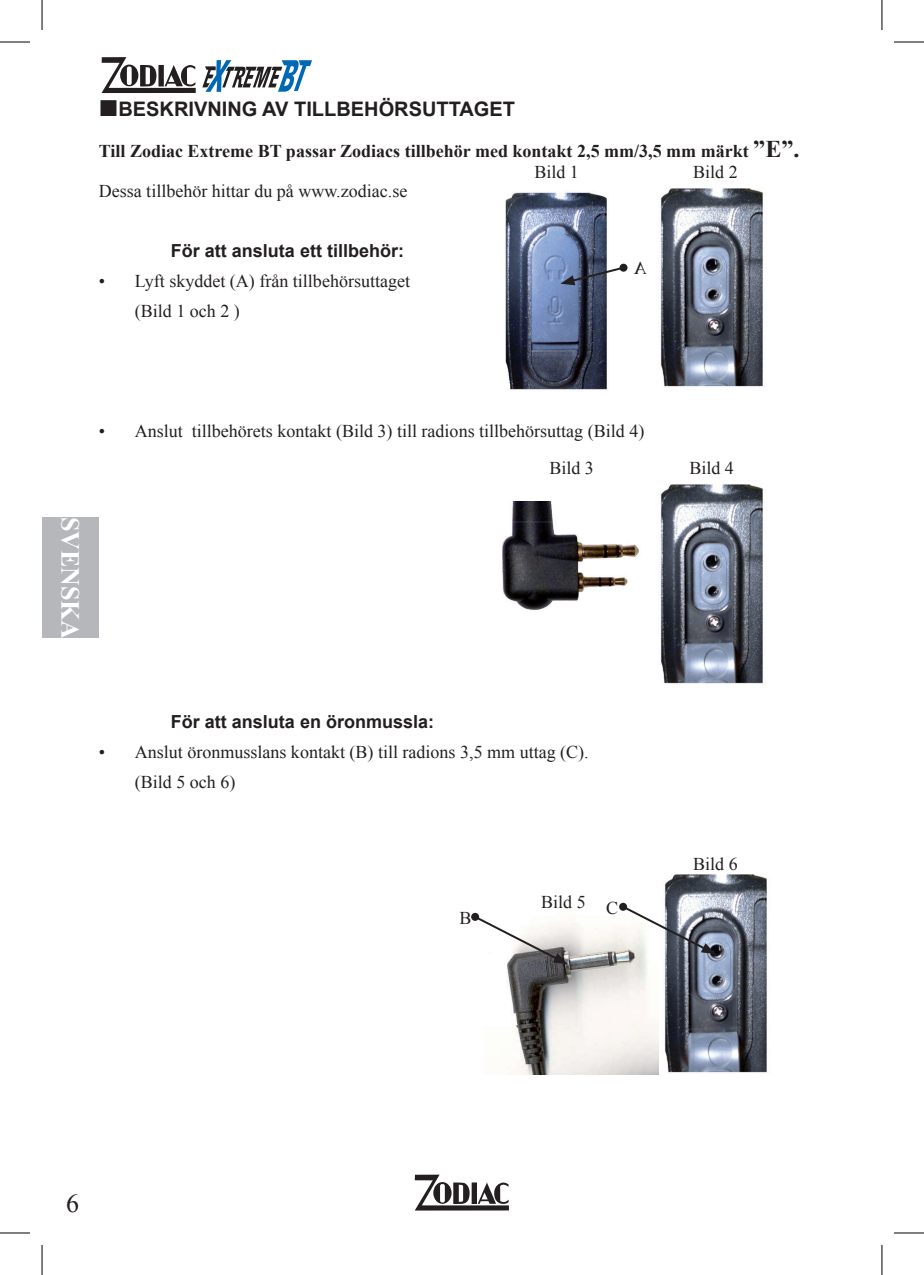
<style>
.page{position:relative;width:924px;height:1275px;background:#fff}
.page>*{position:absolute;margin:0;border:0;box-sizing:border-box;transform-origin:0 0}
.t1{font:700 26px "Times New Roman";letter-spacing:-.005em;color:#fff}
.t2{font:26px "Times New Roman";color:#231f20}
.t3{font:700 20px "Arial";color:#231f20}
.t4{font:18px/30px "Times New Roman";color:#231f20}
.t5{font:700 18px "Times New Roman";color:#231f20}
.t6{font:700 18px "Arial";color:#231f20}
.s1{font-size:24px}
</style>
<div class="page">
<div style="left:42px;top:516px;width:57px;height:121px;background:#b6b7bb"></div>
<svg style="left:102px;top:57px;width:94px;height:36px"></svg>
<svg style="left:202px;top:60px;width:110px;height:32px"></svg>
<svg style="left:414px;top:1174px;width:94px;height:36px"></svg>
<img style="left:505px;top:192px;width:102px;height:198px">
<svg style="left:560px;top:265px;width:59px;height:20px"></svg>
<div style="left:619px;top:264px;width:8px;height:8px;background:#231f20;border-radius:50%"></div>
<img style="left:660px;top:188px;width:103px;height:199px">
<img style="left:660px;top:484px;width:103px;height:200px">
<img style="left:502px;top:501px;width:137px;height:109px">
<img style="left:664px;top:874px;width:103px;height:199px">
<img style="left:507px;top:920px;width:151px;height:154px">
<svg style="left:472px;top:914px;width:95px;height:50px"></svg>
<div style="left:471px;top:913px;width:8px;height:8px;background:#231f20;border-radius:50%"></div>
<svg style="left:620px;top:904px;width:95px;height:50px"></svg>
<svg style="left:618px;top:902px;width:8px;height:8px"></svg>
<hr style="left:0;top:42px;width:30px;height:1px;background:#000">
<hr style="left:893px;top:42px;width:30px;height:1px;background:#000">
<hr style="left:0;top:1232px;width:30px;height:1px;background:#000">
<hr style="left:893px;top:1232px;width:30px;height:1px;background:#000">
<hr style="left:42px;top:0;width:1px;height:30px;background:#000">
<hr style="left:42px;top:1245px;width:1px;height:30px;background:#000">
<hr style="left:881px;top:0;width:1px;height:30px;background:#000">
<hr style="left:881px;top:1245px;width:1px;height:30px;background:#000">
<p class="t3" style="left:118px;top:95px;width:398px">BESKRIVNING AV TILLBEHÖRSUTTAGET</p>
<p class="t5" style="left:99px;top:139px;width:701px">Till Zodiac Extreme BT passar Zodiacs tillbehör med kontakt 2,5 mm/3,5 mm märkt <span class="s1">”E”.</span></p>
<p class="t4" style="left:99px;top:176px;width:310px">Dessa tillbehör hittar du på www.zodiac.se</p>
<p class="t4" style="left:534px;top:157px;width:46px">Bild 1</p>
<p class="t4" style="left:692px;top:157px;width:46px">Bild 2</p>
<p class="t6" style="left:171px;top:239px;width:235px">För att ansluta ett tillbehör:</p>
<p class="t4" style="left:135px;top:266px;width:276px;text-indent:-36px">• Lyft skyddet (A) från tillbehörsuttaget (Bild 1 och 2 )</p>
<h1 class="t1" style="left:88px;top:516px;width:124px;rotate:90deg">SVENSKA</h1>
<p class="t4" style="left:99px;top:416px;width:547px">• Anslut tillbehörets kontakt (Bild 3) till radions tillbehörsuttag (Bild 4)</p>
<p class="t4" style="left:549px;top:453px;width:46px">Bild 3</p>
<p class="t4" style="left:689px;top:453px;width:46px">Bild 4</p>
<p class="t6" style="left:171px;top:709px;width:265px">För att ansluta en öronmussla:</p>
<p class="t4" style="left:135px;top:736px;width:455px;text-indent:-36px">• Anslut öronmusslans kontakt (B) till radions 3,5 mm uttag (C). (Bild 5 och 6)</p>
<p class="t4" style="left:459px;top:902px;width:14px">B</p>
<p class="t4" style="left:541px;top:886px;width:46px">Bild 5</p>
<p class="t4" style="left:605px;top:893px;width:14px">C</p>
<p class="t4" style="left:692px;top:848px;width:46px">Bild 6</p>
<h1 class="t2" style="left:66px;top:1185px;width:14px">6</h1>
</div>
